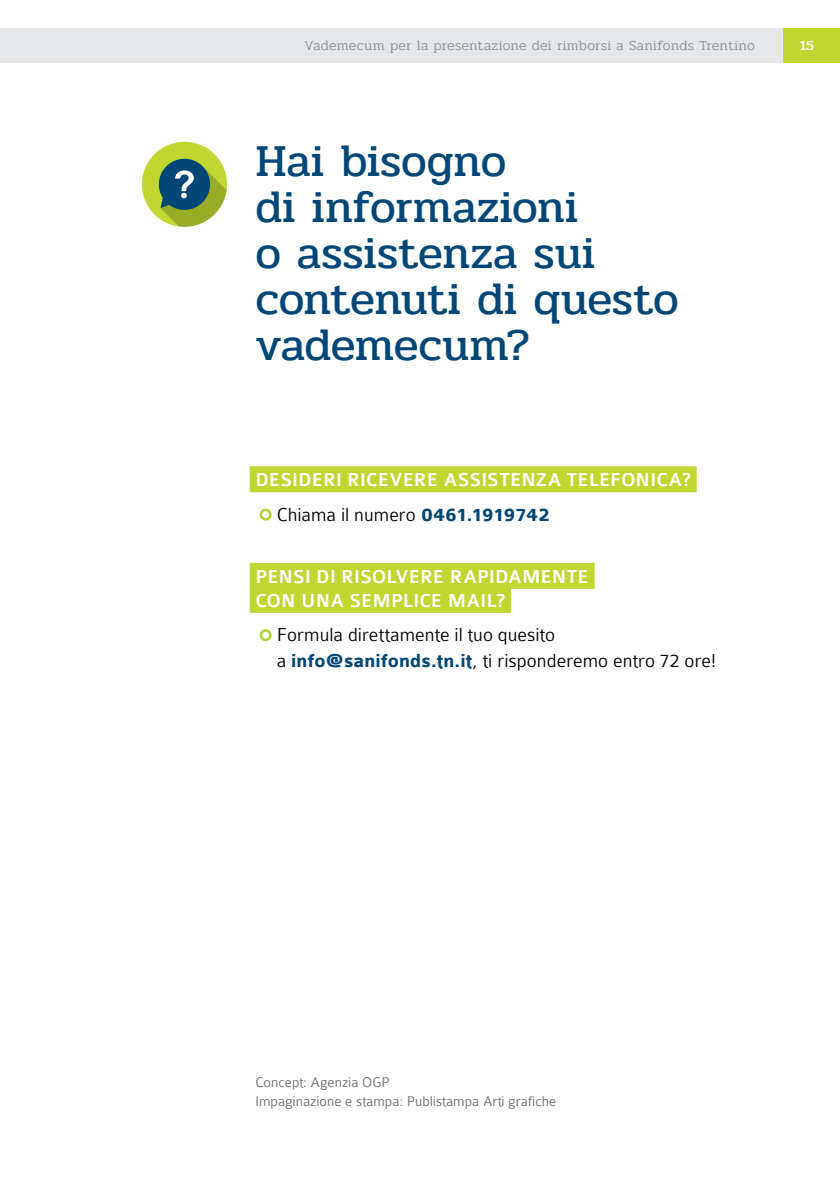
<style>
.page{position:relative;width:840px;height:1191px;background:#fff}
.page>*{position:absolute;margin:0;border:0;box-sizing:border-box;transform-origin:0 0}
.t1{font:46px/46px "Pridi";letter-spacing:-.005em;color:#004777}
.t2{font:300 20px/26px "Colaborate";letter-spacing:.005em;color:#000}
.t3{font:500 20px "Colaborate";color:#fff}
.t4{font:300 15px/19px "Colaborate";color:#6d6e71}
.t5{font:300 14px "Pridi";letter-spacing:.015em;color:#939598}
.t6{font:500 14px "Pridi";color:#fff}
.s1{font-weight:700;color:#004777}
</style>
<div class="page">
<div style="left:782px;top:28px;width:57px;height:34px;background:#bfd730"></div>
<div style="left:0;top:28px;width:782px;height:34px;background:#e6e7e8"></div>
<div style="left:249px;top:466px;width:447px;height:26px;background:#bfd730"></div>
<div style="left:249px;top:563px;width:345px;height:26px;background:#bfd730"></div>
<div style="left:249px;top:587px;width:261px;height:26px;background:#bfd730"></div>
<div style="left:259px;top:508px;width:12px;height:12px;border:2px solid #b2d235;border-radius:50%"></div>
<div style="left:259px;top:629px;width:12px;height:12px;border:2px solid #b2d235;border-radius:50%"></div>
<div style="left:142px;top:142px;width:85px;height:85px;background:#bfd730;border-radius:50%"></div>
<svg style="left:159px;top:159px;width:67px;height:68px"></svg>
<p class="t5" style="left:304px;top:36px;width:452px">Vademecum per la presentazione dei rimborsi a Sanifonds Trentino</p>
<p class="t6" style="left:799px;top:35px;width:15px">15</p>
<h1 class="t1" style="left:255px;top:139px;width:425px">Hai bisogno<br>di informazioni<br>o assistenza sui contenuti di questo vademecum?</h1>
<p class="t3" style="left:255px;top:469px;width:12px">DESIDERI</p>
<p class="t3" style="left:347px;top:469px;width:12px">RICEVERE</p>
<p class="t3" style="left:443px;top:469px;width:13px">ASSISTENZA</p>
<p class="t3" style="left:566px;top:469px;width:13px">TELEFONICA</p>
<p class="t3" style="left:681px;top:469px;width:11px">?</p>
<p class="t2" style="left:276px;top:501px;width:274px">Chiama il numero <span class="s1">0461.1919742</span></p>
<p class="t3" style="left:255px;top:566px;width:12px">PENSI</p>
<p class="t3" style="left:316px;top:566px;width:37px">DI RISOLVERE</p>
<p class="t3" style="left:449px;top:566px;width:14px">RAPIDAMENTE</p>
<p class="t3" style="left:255px;top:590px;width:14px">CON</p>
<p class="t3" style="left:301px;top:590px;width:15px">UNA</p>
<p class="t3" style="left:349px;top:590px;width:13px">SEMPLICE</p>
<p class="t3" style="left:447px;top:590px;width:13px">MAIL</p>
<p class="t3" style="left:496px;top:590px;width:11px">?</p>
<p class="t2" style="left:276px;top:622px;width:440px">Formula direttamente il tuo quesito<br>a <span class="s1">info@sanifonds.tn.it</span>, ti risponderemo entro 72 ore!</p>
<p class="t4" style="left:255px;top:1072px;width:302px">Concept: Agenzia OGP<br>Impaginazione e stampa: Publistampa Arti grafiche</p>
</div>
